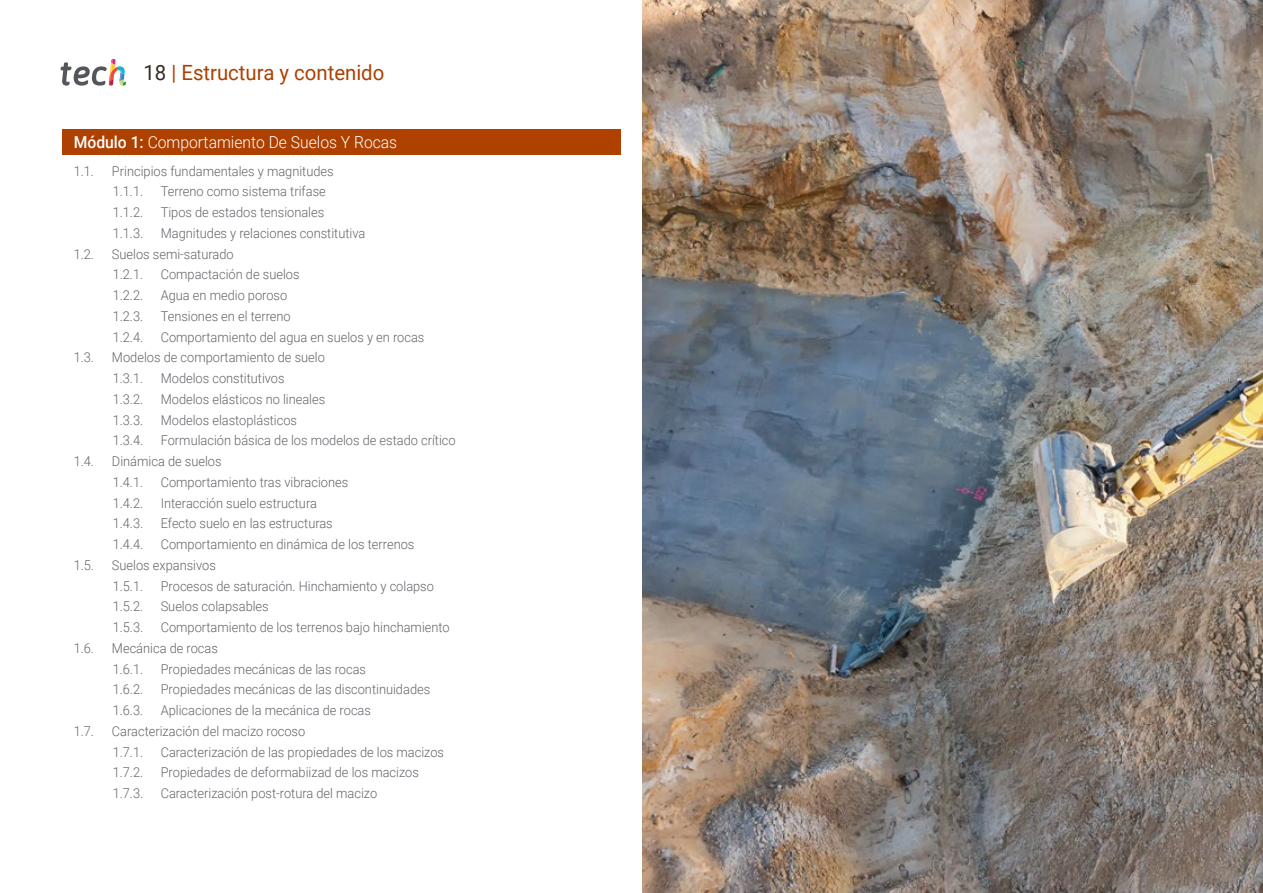
<style>
.page{position:relative;width:1263px;height:893px;background:#fff}
.page>*{position:absolute;margin:0;border:0;box-sizing:border-box;transform-origin:0 0}
.t1{font:21px "Roboto";color:#ae4000}
.t2{font:300 16.5px "Roboto";color:#fff;scale:.95 1}
.t3{font:300 13.5px/20.7px "Roboto";color:#61646a;scale:.95 1}
.s1{color:#312e20}
.s2{font-weight:500}
</style>
<div class="page">
<svg style="left:61px;top:59px;width:65px;height:27px"></svg>
<img style="left:642px;top:0;width:621px;height:893px">
<div style="left:63px;top:130px;width:558px;height:25px;background:#ae4000"></div>
<h1 class="t1" style="left:144px;top:57px;width:242px"><span class="s1">18</span> | Estructura y contenido</h1>
<p class="t2" style="left:74px;top:131px;width:342px"><span class="s2">Módulo 1:</span> Comportamiento De Suelos Y Rocas</p>
<p class="t3" style="left:74px;top:160px;width:23px">1.1.</p>
<p class="t3" style="left:112px;top:160px;width:235px">Principios fundamentales y magnitudes<br>1.1.1.</p>
<p class="t3" style="left:161px;top:181px;width:175px">Terreno como sistema trifase</p>
<p class="t3" style="left:113px;top:201px;width:34px">1.1.2.</p>
<p class="t3" style="left:161px;top:201px;width:174px">Tipos de estados tensionales</p>
<p class="t3" style="left:113px;top:222px;width:34px">1.1.3.</p>
<p class="t3" style="left:161px;top:222px;width:217px">Magnitudes y relaciones constitutiva</p>
<p class="t3" style="left:74px;top:243px;width:23px">1.2.</p>
<p class="t3" style="left:112px;top:243px;width:130px">Suelos semi-saturado<br>1.2.1.</p>
<p class="t3" style="left:161px;top:264px;width:148px">Compactación de suelos</p>
<p class="t3" style="left:113px;top:284px;width:34px">1.2.2.</p>
<p class="t3" style="left:161px;top:284px;width:135px">Agua en medio poroso</p>
<p class="t3" style="left:113px;top:305px;width:34px">1.2.3.</p>
<p class="t3" style="left:161px;top:305px;width:138px">Tensiones en el terreno</p>
<p class="t3" style="left:113px;top:326px;width:34px">1.2.4.</p>
<p class="t3" style="left:161px;top:326px;width:279px">Comportamiento del agua en suelos y en rocas</p>
<p class="t3" style="left:74px;top:347px;width:23px">1.3.</p>
<p class="t3" style="left:112px;top:347px;width:226px">Modelos de comportamiento de suelo<br>1.3.1.</p>
<p class="t3" style="left:161px;top:367px;width:132px">Modelos constitutivos</p>
<p class="t3" style="left:113px;top:388px;width:34px">1.3.2.</p>
<p class="t3" style="left:161px;top:388px;width:175px">Modelos elásticos no lineales</p>
<p class="t3" style="left:113px;top:409px;width:34px">1.3.3.</p>
<p class="t3" style="left:161px;top:409px;width:145px">Modelos elastoplásticos</p>
<p class="t3" style="left:113px;top:430px;width:34px">1.3.4.</p>
<p class="t3" style="left:161px;top:430px;width:312px">Formulación básica de los modelos de estado crítico</p>
<p class="t3" style="left:74px;top:450px;width:23px">1.4.</p>
<p class="t3" style="left:112px;top:450px;width:117px">Dinámica de suelos<br>1.4.1.</p>
<p class="t3" style="left:161px;top:471px;width:199px">Comportamiento tras vibraciones</p>
<p class="t3" style="left:113px;top:492px;width:34px">1.4.2.</p>
<p class="t3" style="left:161px;top:492px;width:166px">Interacción suelo estructura</p>
<p class="t3" style="left:113px;top:513px;width:34px">1.4.3.</p>
<p class="t3" style="left:161px;top:513px;width:183px">Efecto suelo en las estructuras</p>
<p class="t3" style="left:113px;top:533px;width:34px">1.4.4.</p>
<p class="t3" style="left:161px;top:533px;width:268px">Comportamiento en dinámica de los terrenos</p>
<p class="t3" style="left:74px;top:554px;width:23px">1.5.</p>
<p class="t3" style="left:112px;top:554px;width:111px">Suelos expansivos<br>1.5.1.</p>
<p class="t3" style="left:161px;top:575px;width:289px">Procesos de saturación. Hinchamiento y colapso</p>
<p class="t3" style="left:113px;top:596px;width:34px">1.5.2.</p>
<p class="t3" style="left:161px;top:596px;width:115px">Suelos colapsables</p>
<p class="t3" style="left:113px;top:616px;width:34px">1.5.3.</p>
<p class="t3" style="left:161px;top:616px;width:306px">Comportamiento de los terrenos bajo hinchamiento</p>
<p class="t3" style="left:74px;top:637px;width:23px">1.6.</p>
<p class="t3" style="left:112px;top:637px;width:113px">Mecánica de rocas<br>1.6.1.</p>
<p class="t3" style="left:161px;top:658px;width:218px">Propiedades mecánicas de las rocas</p>
<p class="t3" style="left:113px;top:679px;width:34px">1.6.2.</p>
<p class="t3" style="left:161px;top:679px;width:285px">Propiedades mecánicas de las discontinuidades</p>
<p class="t3" style="left:113px;top:699px;width:34px">1.6.3.</p>
<p class="t3" style="left:161px;top:699px;width:223px">Aplicaciones de la mecánica de rocas</p>
<p class="t3" style="left:74px;top:720px;width:23px">1.7.</p>
<p class="t3" style="left:112px;top:720px;width:205px">Caracterización del macizo rocoso<br>1.7.1.</p>
<p class="t3" style="left:161px;top:741px;width:300px">Caracterización de las propiedades de los macizos</p>
<p class="t3" style="left:113px;top:762px;width:34px">1.7.2.</p>
<p class="t3" style="left:161px;top:762px;width:273px">Propiedades de deformabiizad de los macizos</p>
<p class="t3" style="left:113px;top:782px;width:34px">1.7.3.</p>
<p class="t3" style="left:161px;top:782px;width:229px">Caracterización post-rotura del macizo</p>
</div>
